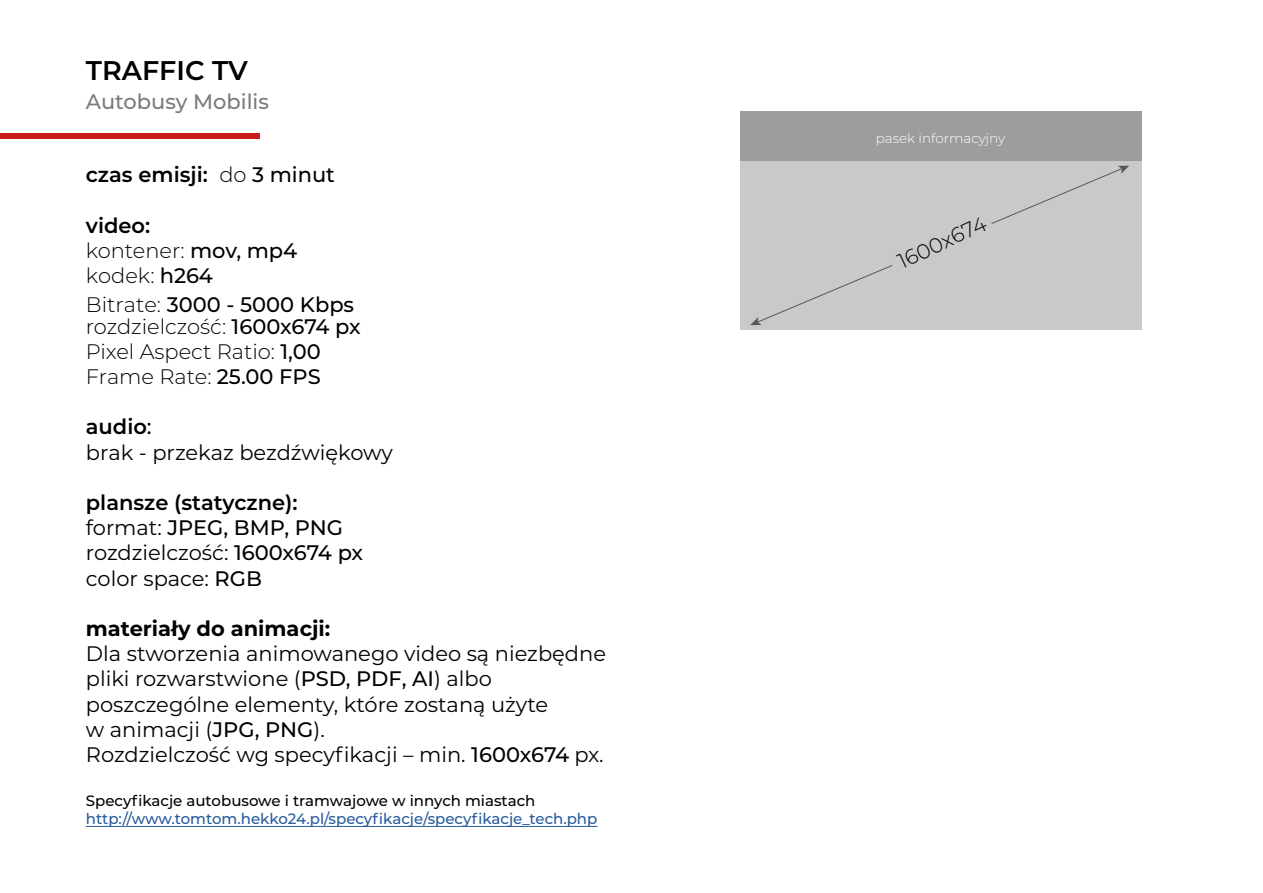
<style>
.page{position:relative;width:1263px;height:893px;background:#fff}
.page>*{position:absolute;margin:0;border:0;box-sizing:border-box;transform-origin:0 0}
.t1{font:600 27px "Montserrat";color:#000}
.t2{font:21px/25.2px "Montserrat";color:#000}
.t3{font:300 21px/25.2px "Montserrat";color:#000}
.t4{font:500 21px/21.8px "Montserrat";color:#000}
.t5{font:700 21px "Montserrat";color:#000}
.t6{font:600 21px "Montserrat";color:#000}
.t7{font:500 21px "Montserrat";color:#7c7b7b}
.t8{font:500 15px "Montserrat";color:#275b9b}
.t9{font:500 15px "Montserrat";color:#000}
.t10{font:300 13.5px "Montserrat";color:#fff}
.s1{font-weight:300}
.s2{font-weight:500}
.s3{font-weight:600}
</style>
<div class="page">
<div style="left:0;top:133px;width:259px;height:6px;background:#cd171a"></div>
<hr style="left:86px;top:826px;width:511px;height:1px;background:#275b9b">
<div style="left:740px;top:111px;width:401px;height:218px;background:#9d9d9c"></div>
<div style="left:740px;top:161px;width:401px;height:168px;background:#c9c9c9"></div>
<svg style="left:762px;top:170px;width:356px;height:151px"></svg>
<svg style="left:750px;top:317px;width:12px;height:8px"></svg>
<svg style="left:1118px;top:166px;width:11px;height:8px"></svg>
<svg style="left:885px;top:208px;width:112px;height:73px"></svg>
<p class="t1" style="left:86px;top:51px;width:163px">TRAFFIC TV</p>
<p class="t7" style="left:86px;top:86px;width:185px">Autobusy Mobilis</p>
<p class="t6" style="left:86px;top:160px;width:251px">czas emisji: <span class="s1">do</span> <span class="s2">3 minut</span></p>
<p class="t3" style="left:86px;top:212px;width:213px"><span class="s3">video:<br></span>kontener: <span class="s2">mov, mp4 </span>kodek: <span class="s2">h264</span></p>
<p class="t4" style="left:86px;top:293px;width:276px"><span class="s1">Bitrate:</span> 3000 - 5000 Kbps <span class="s1">rozdzielczość:</span> 1600x674 px</p>
<p class="t3" style="left:86px;top:338px;width:236px">Pixel Aspect Ratio: <span class="s2">1,00<br></span>Frame Rate: <span class="s2">25.00 FPS</span></p>
<p class="t2" style="left:86px;top:414px;width:309px"><span class="s3">audio</span><span class="s2">:<br></span>brak - przekaz bezdźwiękowy</p>
<p class="t2" style="left:86px;top:489px;width:279px"><span class="s3">plansze (statyczne): </span>format: <span class="s2">JPEG, BMP, PNG </span>rozdzielczość: <span class="s2">1600x674 px </span>color space: <span class="s2">RGB</span></p>
<p class="t5" style="left:86px;top:613px;width:246px">materiały do animacji:</p>
<p class="t2" style="left:86px;top:640px;width:522px">Dla stworzenia animowanego video są niezbędne pliki rozwarstwione (<span class="s2">PSD, PDF, AI</span>) albo poszczególne elementy, które zostaną użyte<br>w animacji (<span class="s2">JPG, PNG</span>).<br>Rozdzielczość wg specyfikacji – min. <span class="s2">1600x674</span> px.</p>
<p class="t9" style="left:86px;top:790px;width:451px">Specyfikacje autobusowe i tramwajowe w innych miastach</p>
<p class="t8" style="left:86px;top:808px;width:513px">http://www.tomtom.hekko24.pl/specyfikacje/specyfikacje_tech.php</p>
<p class="t10" style="left:876px;top:129px;width:131px">pasek informacyjny</p>
<p class="t3" style="left:893px;top:250px;width:97px;rotate:-25deg">1600x674</p>
</div>
